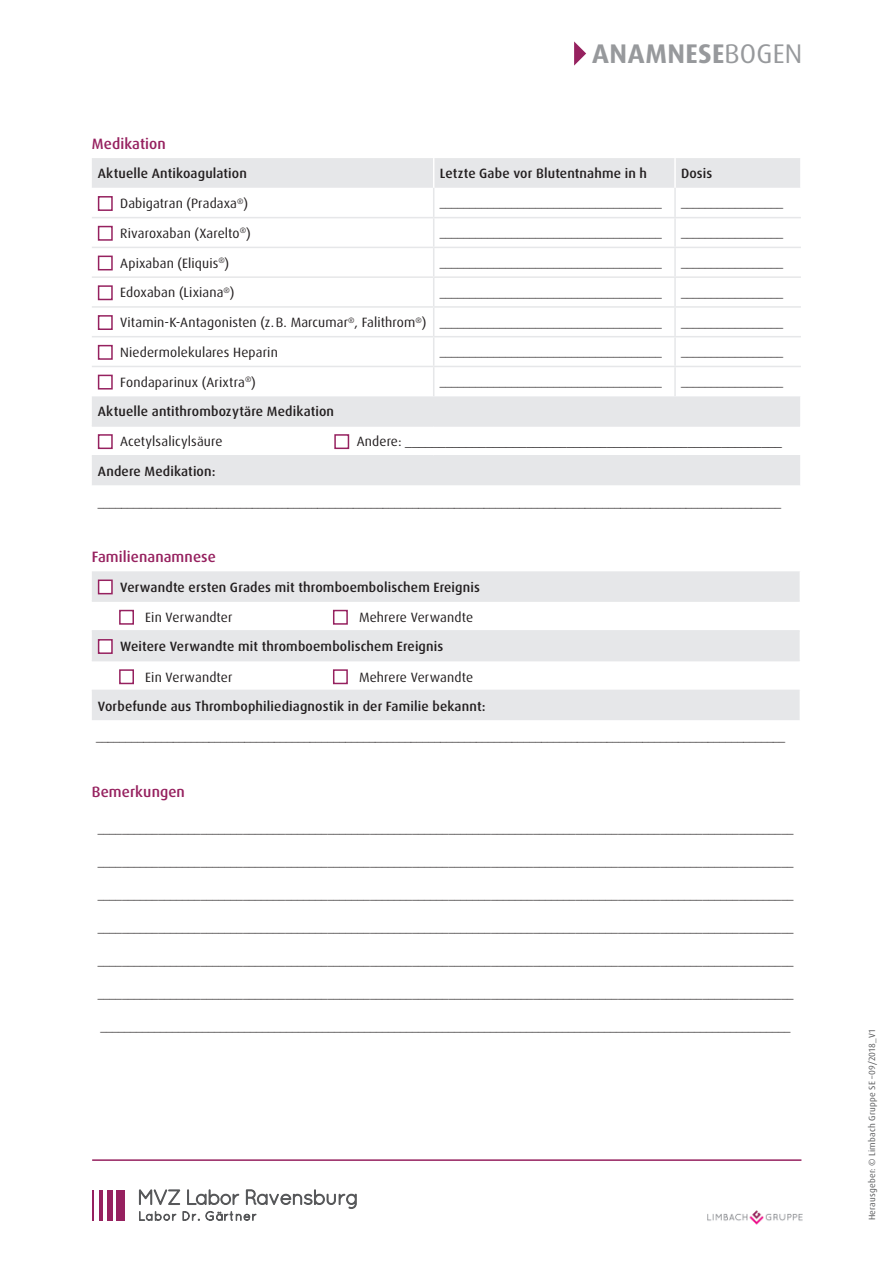
<style>
.page{position:relative;width:893px;height:1263px;background:#fff}
.page>*{position:absolute;margin:0;border:0;box-sizing:border-box;transform-origin:0 0}
.t1{font:700 27px "Dax Pro";letter-spacing:.015em;color:#97999c}
.t2{font:500 15px "Dax Pro";letter-spacing:.005em;color:#96215f}
.t3{font:13.5px "Dax Pro";letter-spacing:.01em;color:#231f20}
.t4{font:500 13.5px "Dax Pro";letter-spacing:.01em;color:#231f20}
.t5{font:12px "Dax Pro";color:#231f20}
.t6{font:9px "Dax Pro";letter-spacing:.025em;color:#57585a}
.s1{font-weight:400}
.s2{font-size:12px}
</style>
<div class="page">
<hr style="left:92px;top:1159px;width:709px;height:2px;background:#96215f">
<svg style="left:574px;top:41px;width:12px;height:25px"></svg>
<div style="left:92px;top:158px;width:708px;height:30px;background:#e6e7e9"></div>
<svg style="left:92px;top:188px;width:709px;height:297px"></svg>
<hr style="left:92px;top:217px;width:342px;height:1px;background:#e6e7e9">
<hr style="left:92px;top:247px;width:342px;height:1px;background:#e6e7e9">
<hr style="left:92px;top:276px;width:342px;height:2px;background:#e6e7e9">
<hr style="left:92px;top:306px;width:342px;height:2px;background:#e6e7e9">
<hr style="left:92px;top:336px;width:342px;height:1px;background:#e6e7e9">
<hr style="left:92px;top:425px;width:342px;height:2px;background:#e6e7e9">
<hr style="left:434px;top:425px;width:241px;height:2px;background:#e6e7e9">
<hr style="left:675px;top:425px;width:125px;height:2px;background:#e6e7e9">
<hr style="left:800px;top:396px;width:2px;height:30px;background:#fff">
<hr style="left:800px;top:426px;width:2px;height:30px;background:#fff">
<hr style="left:92px;top:455px;width:342px;height:1px;background:#e6e7e9">
<hr style="left:434px;top:455px;width:241px;height:1px;background:#e6e7e9">
<hr style="left:675px;top:455px;width:125px;height:1px;background:#e6e7e9">
<hr style="left:800px;top:456px;width:2px;height:29px;background:#fff">
<hr style="left:92px;top:366px;width:342px;height:1px;background:#e6e7e9">
<hr style="left:675px;top:217px;width:126px;height:1px;background:#e6e7e9">
<hr style="left:675px;top:247px;width:126px;height:1px;background:#e6e7e9">
<hr style="left:675px;top:276px;width:126px;height:2px;background:#e6e7e9">
<hr style="left:675px;top:306px;width:126px;height:2px;background:#e6e7e9">
<hr style="left:675px;top:336px;width:126px;height:1px;background:#e6e7e9">
<hr style="left:675px;top:366px;width:126px;height:1px;background:#e6e7e9">
<hr style="left:433px;top:158px;width:1px;height:30px;background:#fff">
<hr style="left:674px;top:158px;width:2px;height:30px;background:#fff">
<hr style="left:674px;top:188px;width:2px;height:29px;background:#e6e7e9">
<hr style="left:434px;top:217px;width:241px;height:1px;background:#e6e7e9">
<hr style="left:674px;top:218px;width:2px;height:29px;background:#e6e7e9">
<hr style="left:434px;top:247px;width:241px;height:1px;background:#e6e7e9">
<hr style="left:674px;top:248px;width:2px;height:28px;background:#e6e7e9">
<hr style="left:434px;top:276px;width:241px;height:2px;background:#e6e7e9">
<hr style="left:674px;top:278px;width:2px;height:28px;background:#e6e7e9">
<hr style="left:434px;top:306px;width:241px;height:2px;background:#e6e7e9">
<hr style="left:674px;top:308px;width:2px;height:28px;background:#e6e7e9">
<hr style="left:434px;top:336px;width:241px;height:1px;background:#e6e7e9">
<hr style="left:674px;top:337px;width:2px;height:29px;background:#e6e7e9">
<hr style="left:434px;top:366px;width:241px;height:1px;background:#e6e7e9">
<svg style="left:433px;top:188px;width:1px;height:208px"></svg>
<hr style="left:674px;top:367px;width:2px;height:29px;background:#e6e7e9">
<div style="left:98px;top:196px;width:15px;height:15px;background:#fff;border:2px solid #96215f"></div>
<div style="left:98px;top:226px;width:15px;height:15px;background:#fff;border:2px solid #96215f"></div>
<div style="left:98px;top:256px;width:15px;height:14px;background:#fff;border:2px solid #96215f"></div>
<div style="left:98px;top:285px;width:15px;height:15px;background:#fff;border:2px solid #96215f"></div>
<div style="left:98px;top:315px;width:15px;height:15px;background:#fff;border:2px solid #96215f"></div>
<div style="left:98px;top:345px;width:15px;height:15px;background:#fff;border:2px solid #96215f"></div>
<div style="left:98px;top:375px;width:15px;height:14px;background:#fff;border:2px solid #96215f"></div>
<div style="left:98px;top:434px;width:15px;height:15px;background:#fff;border:2px solid #96215f"></div>
<div style="left:334px;top:434px;width:15px;height:15px;background:#fff;border:2px solid #96215f"></div>
<svg style="left:92px;top:571px;width:708px;height:149px;fill:#e6e7e9"></svg>
<hr style="left:92px;top:630px;width:598px;height:2px;background:#e6e7e9">
<hr style="left:690px;top:630px;width:110px;height:2px;background:#e6e7e9">
<hr style="left:92px;top:660px;width:598px;height:1px;background:#e6e7e9">
<hr style="left:690px;top:660px;width:110px;height:1px;background:#e6e7e9">
<hr style="left:92px;top:690px;width:598px;height:1px;background:#e6e7e9">
<hr style="left:690px;top:690px;width:110px;height:1px;background:#e6e7e9">
<hr style="left:92px;top:600px;width:598px;height:2px;background:#e6e7e9">
<hr style="left:690px;top:600px;width:110px;height:2px;background:#e6e7e9">
<div style="left:98px;top:579px;width:15px;height:15px;background:#fff;border:2px solid #96215f"></div>
<div style="left:119px;top:610px;width:15px;height:15px;background:#fff;border:2px solid #96215f"></div>
<div style="left:333px;top:610px;width:15px;height:15px;background:#fff;border:2px solid #96215f"></div>
<div style="left:98px;top:639px;width:15px;height:15px;background:#fff;border:2px solid #96215f"></div>
<div style="left:119px;top:669px;width:15px;height:15px;background:#fff;border:2px solid #96215f"></div>
<div style="left:333px;top:669px;width:15px;height:15px;background:#fff;border:2px solid #96215f"></div>
<img style="left:707px;top:1210px;width:96px;height:15px">
<div style="left:116px;top:1190px;width:9px;height:30px;background:#96215f"></div>
<div style="left:107px;top:1190px;width:6px;height:30px;background:#96215f"></div>
<hr style="left:99px;top:1190px;width:4px;height:30px;background:#96215f">
<hr style="left:92px;top:1190px;width:1px;height:30px;background:#96215f">
<svg style="left:139px;top:1189px;width:217px;height:31px"></svg>
<h1 class="t1" style="left:592px;top:36px;width:211px">ANAMNESE<span class="s1">BOGEN</span></h1>
<p class="t2" style="left:92px;top:134px;width:76px">Medikation</p>
<p class="t4" style="left:98px;top:165px;width:151px">Aktuelle Antikoagulation</p>
<p class="t4" style="left:440px;top:165px;width:209px">Letzte Gabe vor Blutentnahme in h</p>
<p class="t4" style="left:681px;top:165px;width:33px">Dosis</p>
<p class="t3" style="left:120px;top:195px;width:129px">Dabigatran (Pradaxa<sup>®</sup>)</p>
<p class="t5" style="left:440px;top:196px;width:223px">_____________________________________</p>
<p class="t5" style="left:681px;top:196px;width:103px">_________________</p>
<p class="t3" style="left:120px;top:224px;width:132px">Rivaroxaban (Xarelto<sup>®</sup>)</p>
<p class="t5" style="left:440px;top:225px;width:223px">_____________________________________</p>
<p class="t5" style="left:681px;top:225px;width:103px">_________________</p>
<p class="t3" style="left:120px;top:254px;width:111px">Apixaban (Eliquis<sup>®</sup>)</p>
<p class="t5" style="left:440px;top:255px;width:223px">_____________________________________</p>
<p class="t5" style="left:681px;top:255px;width:103px">_________________</p>
<p class="t3" style="left:120px;top:284px;width:116px">Edoxaban (Lixiana<sup>®</sup>)</p>
<p class="t5" style="left:440px;top:285px;width:223px">_____________________________________</p>
<p class="t5" style="left:681px;top:285px;width:103px">_________________</p>
<p class="t3" style="left:120px;top:314px;width:543px">Vitamin-K-Antagonisten (z.B. Marcumar<sup>®</sup>, Falithrom<sup>®</sup>) <span class="s2">_____________________________________</span></p>
<p class="t5" style="left:681px;top:315px;width:103px">_________________</p>
<p class="t3" style="left:120px;top:344px;width:159px">Niedermolekulares Heparin</p>
<p class="t5" style="left:440px;top:344px;width:223px">_____________________________________</p>
<p class="t5" style="left:681px;top:344px;width:103px">_________________</p>
<p class="t3" style="left:120px;top:373px;width:137px">Fondaparinux (Arixtra<sup>®</sup>)</p>
<p class="t5" style="left:440px;top:374px;width:223px">_____________________________________</p>
<p class="t5" style="left:681px;top:374px;width:103px">_________________</p>
<p class="t4" style="left:98px;top:403px;width:238px">Aktuelle antithrombozytäre Medikation</p>
<p class="t3" style="left:120px;top:433px;width:104px">Acetylsalicylsäure</p>
<p class="t3" style="left:357px;top:433px;width:427px">Andere: ________________________________________________________</p>
<p class="t4" style="left:98px;top:463px;width:119px">Andere Medikation:</p>
<p class="t5" style="left:98px;top:495px;width:685px">___________________________________________________________________________________________________________________</p>
<p class="t2" style="left:92px;top:547px;width:126px">Familienanamnese</p>
<p class="t4" style="left:120px;top:578px;width:361px">Verwandte ersten Grades mit thromboembolischem Ereignis</p>
<p class="t3" style="left:145px;top:609px;width:89px">Ein Verwandter</p>
<p class="t3" style="left:359px;top:609px;width:116px">Mehrere Verwandte</p>
<p class="t4" style="left:120px;top:638px;width:325px">Weitere Verwandte mit thromboembolischem Ereignis</p>
<p class="t3" style="left:145px;top:668px;width:89px">Ein Verwandter</p>
<p class="t3" style="left:359px;top:668px;width:116px">Mehrere Verwandte</p>
<p class="t4" style="left:98px;top:697px;width:389px">Vorbefunde aus Thrombophiliediagnostik in der Familie bekannt:</p>
<p class="t5" style="left:96px;top:729px;width:691px">____________________________________________________________________________________________________________________</p>
<p class="t2" style="left:92px;top:782px;width:95px">Bemerkungen</p>
<p class="t5" style="left:98px;top:821px;width:697px">___________________________________________________________________________________________________________________</p>
<p class="t5" style="left:98px;top:854px;width:697px">___________________________________________________________________________________________________________________</p>
<p class="t5" style="left:98px;top:887px;width:697px">___________________________________________________________________________________________________________________</p>
<p class="t5" style="left:98px;top:920px;width:697px">___________________________________________________________________________________________________________________</p>
<p class="t5" style="left:98px;top:953px;width:697px">___________________________________________________________________________________________________________________</p>
<p class="t5" style="left:98px;top:986px;width:697px">___________________________________________________________________________________________________________________</p>
<p class="t5" style="left:100px;top:1019px;width:692px">___________________________________________________________________________________________________________________</p>
<p class="t6" style="left:866px;top:1220px;width:193px;rotate:-90deg">Herausgeber: © Limbach Gruppe SE –09/2018_V1</p>
</div>
